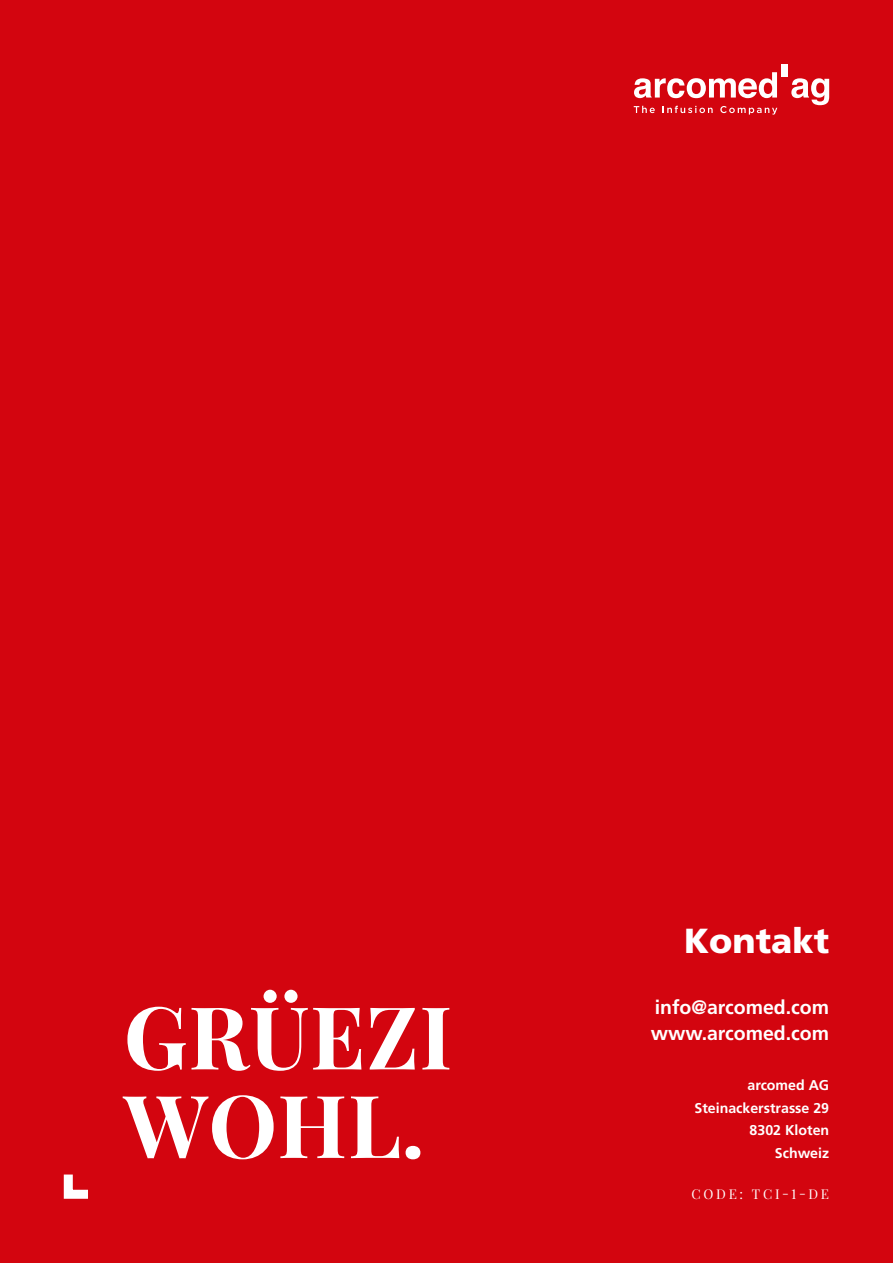
<style>
.page{position:relative;width:893px;height:1263px;background:#d3050f}
.page>*{position:absolute;margin:0;border:0;box-sizing:border-box;transform-origin:0 0}
.t1{font:700 87px/88.5px "Playfair Display";letter-spacing:.01em;color:#fff}
.t2{font:900 34.8px "Frutiger LT Std";color:#fff}
.t3{font:700 19.5px/25.3px "Frutiger LT Std";color:#fff}
.t4{font:700 14.25px/22.8px "Frutiger LT Std";color:#fff;text-align:right}
.t5{font:13.5px "Playfair Display";letter-spacing:.205em;color:#fff}
</style>
<div class="page">
<svg style="left:634px;top:72px;width:143px;height:26px"></svg>
<svg style="left:791px;top:78px;width:38px;height:27px"></svg>
<svg style="left:634px;top:106px;width:21px;height:7px"></svg>
<svg style="left:663px;top:106px;width:50px;height:7px"></svg>
<svg style="left:720px;top:106px;width:57px;height:9px"></svg>
<div style="left:781px;top:64px;width:6px;height:12px;background:#fff"></div>
<svg style="left:63px;top:1174px;width:25px;height:25px"></svg>
<h2 class="t2" style="left:684px;top:919px;width:147px">Kontakt</h2>
<h1 class="t1" style="left:124px;top:992px;width:330px">GRÜEZI<br>WOHL.</h1>
<h3 class="t3" style="left:651px;top:995px;width:180px">info@arcomed.com www.arcomed.com</h3>
<p class="t4" style="left:694px;top:1073px;width:136px">arcomed AG<br>Steinackerstrasse 29<br>8302 Kloten<br>Schweiz</p>
<p class="t5" style="left:691px;top:1186px;width:139px">CODE: TCI-1-DE</p>
</div>
